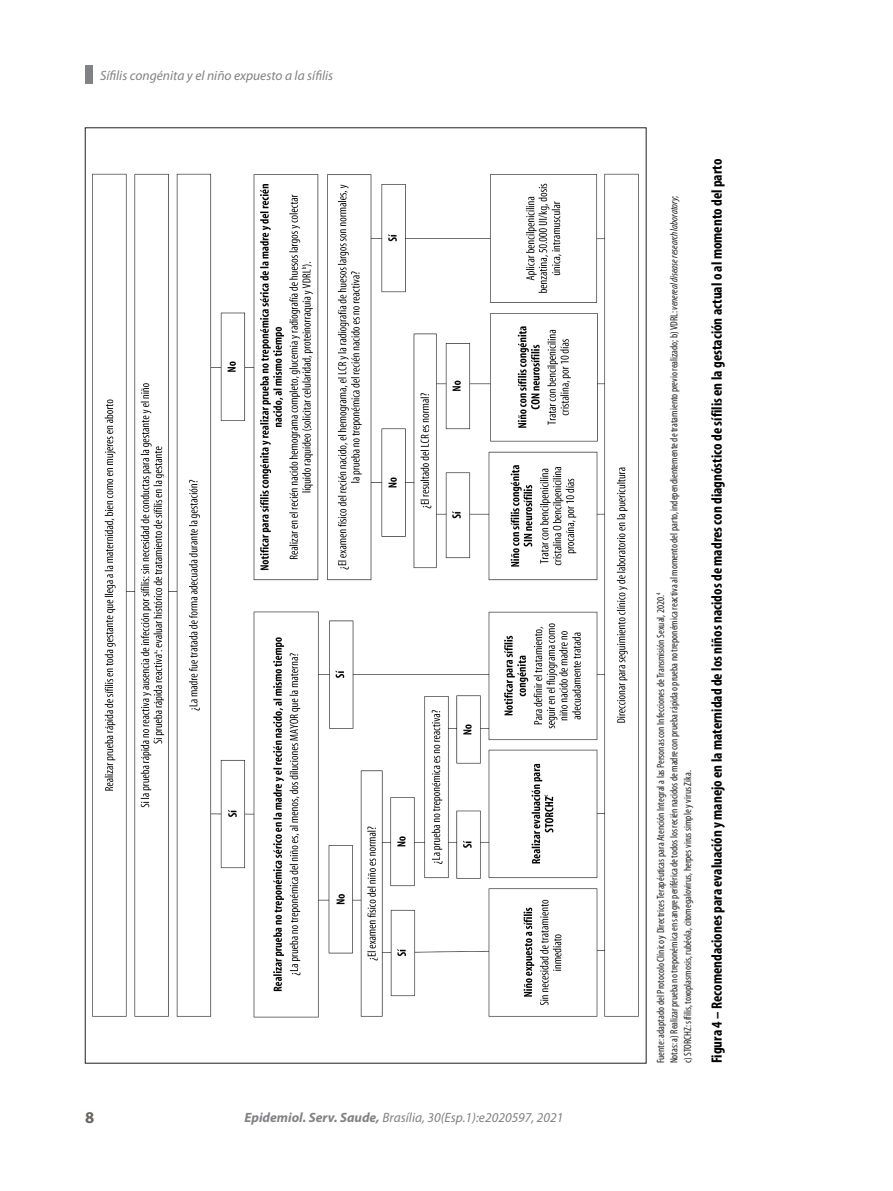
<style>
.page{position:relative;width:893px;height:1191px;background:#fff}
.page>*{position:absolute;margin:0;border:0;box-sizing:border-box;transform-origin:0 0}
.t1{font:700 16.5px "Myriad Pro";color:#6b6360}
.titulo_tab_fig{font:700 condensed 15px "Myriad Pro";color:#000}
.t2{font:italic 13.5px "Myriad Pro";color:#808285}
.legenda_esq2{font:condensed 10.5px/13.5px "Myriad Pro";color:#231f20}
.s1{font-weight:700}
.s2{font-style:italic}
</style>
<div class="page">
<div style="left:85px;top:65px;width:8px;height:19px;background:#808285"></div>
<img style="left:92px;top:173px;width:547px;height:845px">
<p class="t2" style="left:100px;top:67px;width:235px">Sífilis congénita y el niño expuesto a la sífilis</p>
<h1 class="t1" style="left:85px;top:1106px;width:11px">8</h1>
<p class="t2" style="left:244px;top:1108px;width:320px"><span class="s1">Epidemiol. Serv. Saude,</span> Brasília, 30(Esp.1):e2020597, 2021</p>
<p class="legenda_esq2" style="left:667px;top:1063px;width:869px;rotate:-90deg">Notas: a) Realizar prueba no treponémica en sangre periférica de todos los recién nacidos de madre con prueba rápida o prueba no treponémica reactiva al momento del parto, independientemente de tratamiento previo realizado; b) VDRL: <span class="s2">venereal disease research laboratory</span>; c) STORCHZ: sífilis, toxoplasmosis, rubéola, citomegalovirus, herpes virus simple y virus Zika.</p>
<p class="legenda_esq2" style="left:654px;top:1063px;width:472px;rotate:-90deg">Fuente: adaptado del Protocolo Clínico y Directrices Terapéuticas para Atención Integral a las Personas con Infecciones de Transmisión Sexual, 2020.<sup>4</sup></p>
<p class="titulo_tab_fig" style="left:707px;top:1063px;width:906px;rotate:-90deg">Figura 4 – Recomendaciones para evaluación y manejo en la maternidad de los niños nacidos de madres con diagnóstico de sífilis en la gestación actual o al momento del parto</p>
</div>
